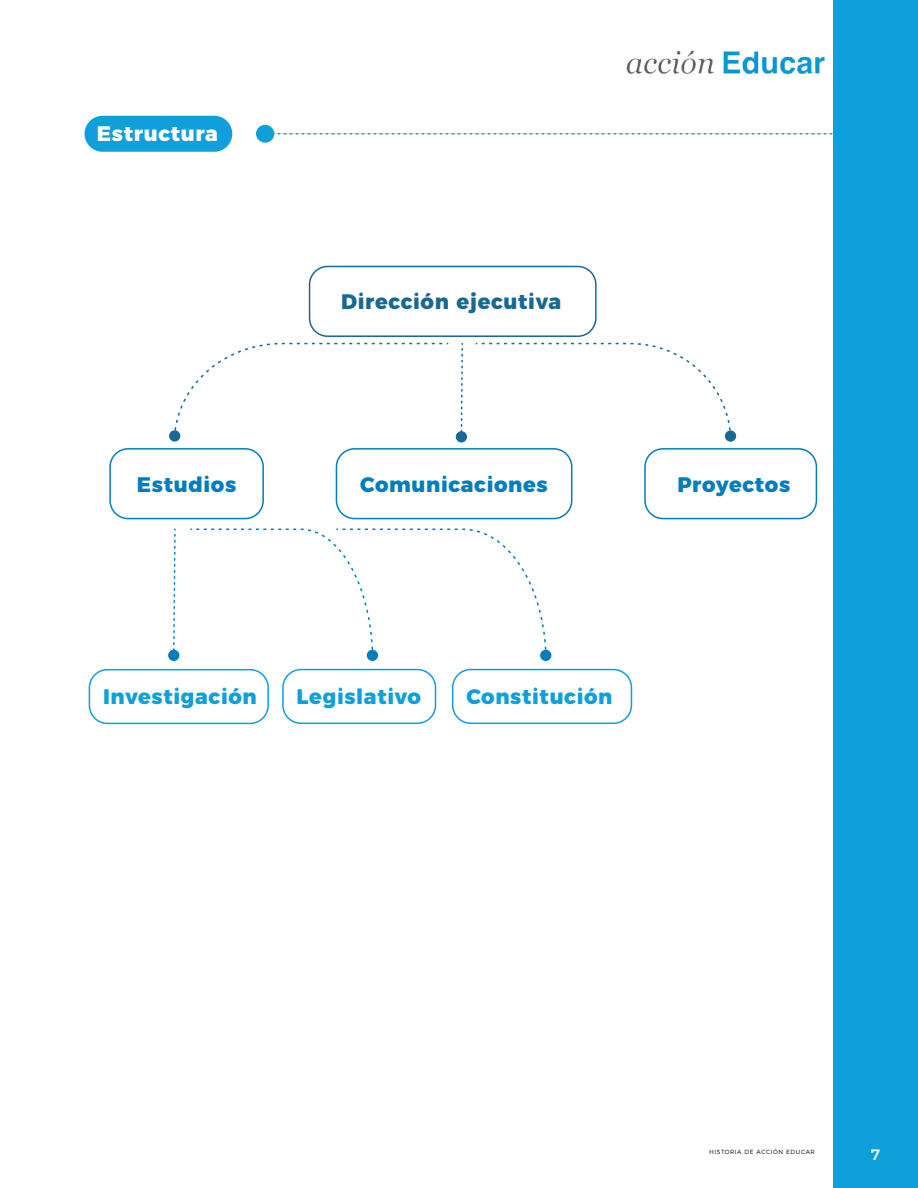
<style>
.page{position:relative;width:918px;height:1188px;background:#fff}
.page>*{position:absolute;margin:0;border:0;box-sizing:border-box;transform-origin:0 0}
.t1{font:800 21px "Montserrat";letter-spacing:.03em;color:#0fa0dc}
.t2{font:800 21px "Montserrat";letter-spacing:.03em;color:#007dbc}
.t3{font:800 21px "Montserrat";letter-spacing:.03em;color:#186895}
.t4{font:800 21px "Montserrat";letter-spacing:.03em;color:#fff}
.t5{font:500 15px "Montserrat";color:#fff}
.t6{font:300 6px "Montserrat";letter-spacing:.1em;color:#000}
</style>
<div class="page">
<div style="left:833px;top:0;width:85px;height:1187px;background:#0fa0dc"></div>
<img style="left:626px;top:50px;width:199px;height:25px">
<svg style="left:274px;top:133px;width:559px;height:2px"></svg>
<div style="left:256px;top:125px;width:18px;height:18px;background:#0fa0dc;border-radius:50%"></div>
<div style="left:85px;top:116px;width:147px;height:36px;background:#0fa0dc;border-radius:18px"></div>
<div style="left:309px;top:266px;width:288px;height:71px;border:2px solid #186895;border-radius:18px"></div>
<div style="left:109px;top:448px;width:155px;height:71px;border:2px solid #007dbc;border-radius:18px"></div>
<div style="left:336px;top:448px;width:236px;height:71px;border:2px solid #007dbc;border-radius:18px"></div>
<div style="left:644px;top:448px;width:173px;height:71px;border:2px solid #007dbc;border-radius:18px"></div>
<div style="left:89px;top:669px;width:180px;height:55px;border:2px solid #0fa0dc;border-radius:18px"></div>
<div style="left:282px;top:669px;width:154px;height:55px;border:2px solid #0fa0dc;border-radius:18px"></div>
<div style="left:452px;top:669px;width:180px;height:55px;border:2px solid #0fa0dc;border-radius:18px"></div>
<div style="left:367px;top:650px;width:11px;height:11px;background:#007dbc;border-radius:50%"></div>
<svg style="left:174px;top:342px;width:274px;height:96px"></svg>
<div style="left:169px;top:430px;width:11px;height:12px;background:#186895;border-radius:50%"></div>
<svg style="left:460px;top:344px;width:3px;height:87px"></svg>
<div style="left:456px;top:431px;width:11px;height:12px;background:#186895;border-radius:50%"></div>
<svg style="left:172px;top:529px;width:4px;height:121px"></svg>
<div style="left:168px;top:650px;width:11px;height:11px;background:#007dbc;border-radius:50%"></div>
<svg style="left:190px;top:528px;width:357px;height:129px"></svg>
<div style="left:540px;top:650px;width:11px;height:11px;background:#007dbc;border-radius:50%"></div>
<svg style="left:476px;top:342px;width:255px;height:95px"></svg>
<div style="left:725px;top:430px;width:11px;height:12px;background:#186895;border-radius:50%"></div>
<p class="t4" style="left:97px;top:116px;width:123px">Estructura</p>
<p class="t3" style="left:341px;top:284px;width:222px">Dirección ejecutiva</p>
<p class="t2" style="left:137px;top:467px;width:101px">Estudios</p>
<p class="t2" style="left:360px;top:467px;width:189px">Comunicaciones</p>
<p class="t2" style="left:677px;top:467px;width:114px">Proyectos</p>
<p class="t1" style="left:103px;top:679px;width:155px">Investigación</p>
<p class="t1" style="left:297px;top:679px;width:126px">Legislativo</p>
<p class="t1" style="left:466px;top:679px;width:148px">Constitución</p>
<p class="t6" style="left:709px;top:1147px;width:107px">HISTORIA DE ACCIÓN EDUCAR</p>
<p class="t5" style="left:871px;top:1142px;width:11px">7</p>
</div>
